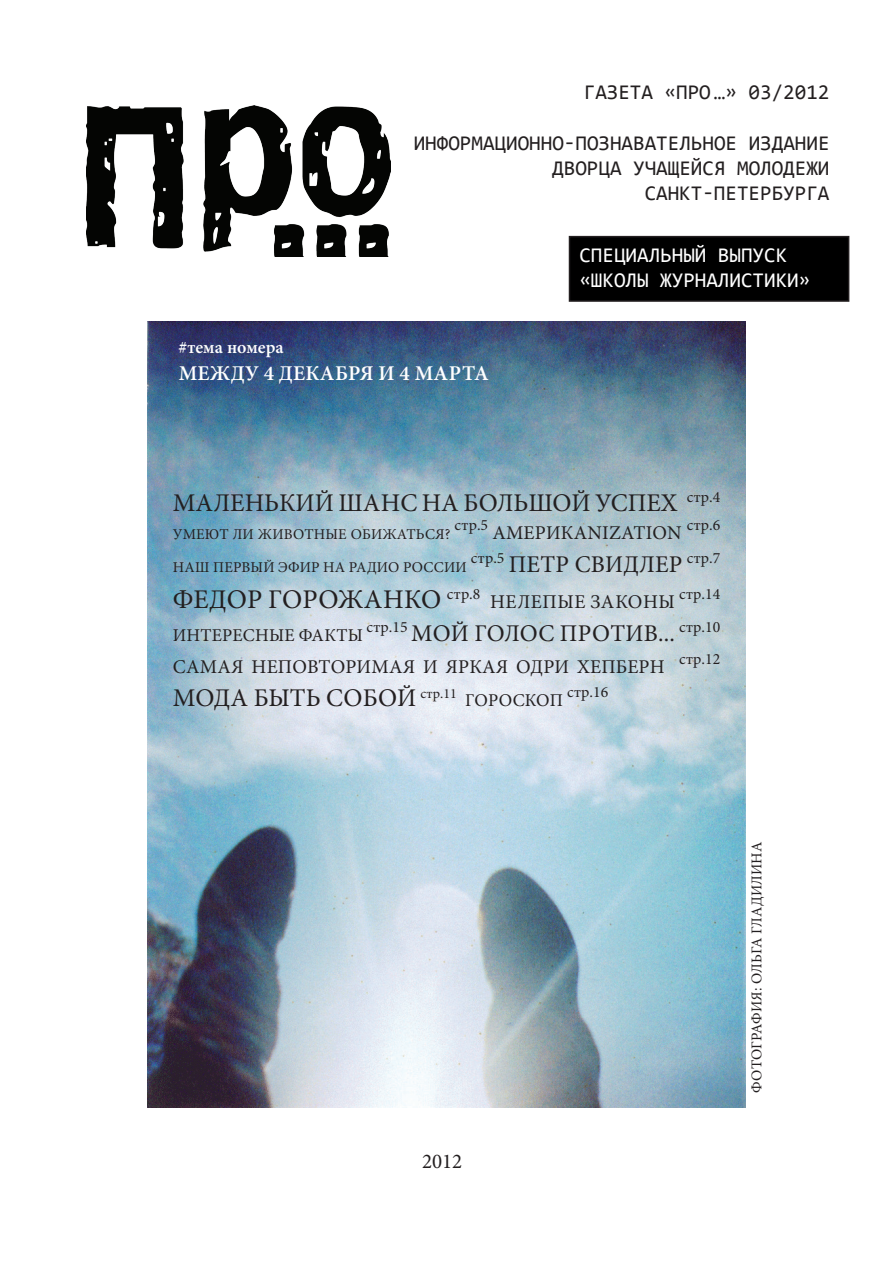
<style>
.page{position:relative;width:893px;height:1263px;background:#fff}
.page>*{position:absolute;margin:0;border:0;box-sizing:border-box;transform-origin:0 0}
.t1{font:27px "Minion Pro";letter-spacing:.01em;color:#231f20}
.t2{font:25.5px "Minion Pro";color:#231f20}
.t3{font:24px "Minion Pro";letter-spacing:.01em;color:#231f20}
.t4{font:21px/25.2px "Consolas";color:#231f20;text-align:right}
.t5{font:21px/25.2px "Consolas";color:#fff}
.t6{font:600 21px "Minion Pro";letter-spacing:.01em;color:#fff}
.t7{font:21px "Minion Pro";color:#231f20}
.t8{font:19.5px "Minion Pro";letter-spacing:.01em;color:#231f20}
.t9{font:19.5px "Minion Pro";letter-spacing:.03em;color:#231f20}
.t10{font:18px "Minion Pro";letter-spacing:.01em;color:#231f20}
.t11{font:600 18px "Minion Pro";letter-spacing:-.005em;color:#fff}
.t12{font:15.75px "Minion Pro";letter-spacing:.015em;color:#231f20}
.t13{font:15px "Minion Pro";letter-spacing:.01em;color:#231f20}
.s1{font-size:25.5px}
</style>
<div class="page">
<img style="left:148px;top:322px;width:597px;height:786px">
<img style="left:87px;top:105px;width:303px;height:151px">
<div style="left:569px;top:237px;width:280px;height:64px;background:#000"></div>
<div style="left:569px;top:236px;width:280px;height:66px;border:2px solid #231f20"></div>
<p class="t4" style="left:584px;top:79px;width:247px">Газета «Про …» 03/2012</p>
<p class="t4" style="left:414px;top:129px;width:417px">Информационно-познавательное издание<br>Дворца учащейся молодежи<br>Санкт-Петербурга</p>
<p class="t11" style="left:179px;top:335px;width:107px">#тема номера</p>
<p class="t6" style="left:179px;top:359px;width:312px">Между 4 декабря и 4 марта</p>
<p class="t5" style="left:579px;top:242px;width:233px">специальный выпуск «школы журналистики»</p>
<p class="t2" style="left:173px;top:486px;width:323px">МАЛЕНЬКИЙ ШАНС НА БОЛЬ</p>
<p class="t2" style="left:528px;top:486px;width:193px">ШОЙ УСПЕХ <sup>СТР.4</sup></p>
<p class="t13" style="left:173px;top:524px;width:279px">УМЕЮТ ЛИ ЖИВОТНЫЕ ОБИЖАТЬСЯ?</p>
<p class="t12" style="left:455px;top:515px;width:35px">СТР.5</p>
<p class="t8" style="left:492px;top:520px;width:15px">АМЕ</p>
<p class="t8" style="left:535px;top:520px;width:148px">РИКАNIZATION</p>
<p class="t12" style="left:687px;top:515px;width:35px">СТР.6</p>
<p class="t13" style="left:173px;top:557px;width:295px">НАШ ПЕРВЫЙ ЭФИР НА РАДИО РОССИИ</p>
<p class="t3" style="left:471px;top:548px;width:251px"><sup>СТР.5</sup> ПЕТР СВИДЛЕР <sup>СТР.7</sup></p>
<p class="t1" style="left:173px;top:582px;width:309px">ФЕДОР ГОРОЖАНКО <sup>СТР.8</sup></p>
<p class="t9" style="left:490px;top:589px;width:186px">НЕЛЕПЫЕ ЗАКОНЫ</p>
<p class="t12" style="left:679px;top:584px;width:43px">СТР.14</p>
<p class="t10" style="left:173px;top:623px;width:192px">ИНТЕРЕСНЫЕ ФАКТЫ</p>
<p class="t3" style="left:366px;top:617px;width:355px"><sup>СТР.15</sup> МОЙ ГОЛОС ПРОТИВ... <sup>СТР.10</sup></p>
<p class="t8" style="left:173px;top:654px;width:431px">САМАЯ НЕПОВТОРИМАЯ И ЯРКАЯ ОДРИ ХЕПБ</p>
<p class="t8" style="left:627px;top:654px;width:39px">ЕРН</p>
<p class="t12" style="left:679px;top:649px;width:43px">СТР.12</p>
<p class="t2" style="left:173px;top:680px;width:41px">МОДА</p>
<p class="t2" style="left:254px;top:680px;width:33px">БЫТЬ</p>
<p class="t10" style="left:326px;top:688px;width:235px"><span class="s1">СОБОЙ</span> <sup>СТР.11</sup> ГОРОСКОП</p>
<p class="t12" style="left:567px;top:681px;width:43px">СТР.16</p>
<p class="t7" style="left:422px;top:1147px;width:42px">2012</p>
<p class="t13" style="left:746px;top:1093px;width:253px;rotate:-90deg">ФОТОГРАФИЯ: ОЛЬГА ГЛАДИЛИНА</p>
</div>
